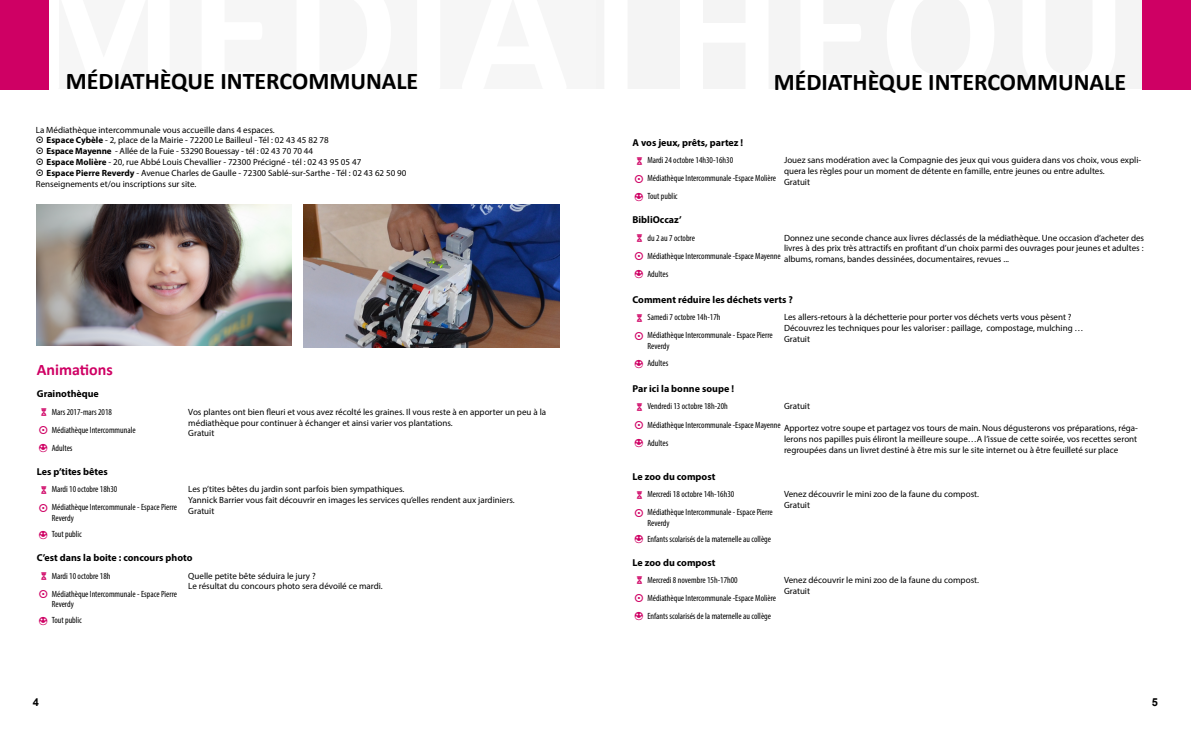
<style>
.page{position:relative;width:1191px;height:738px;background:#fff}
.page>*{position:absolute;margin:0;border:0;box-sizing:border-box;transform-origin:0 0}
.t1{font:700 24px "Calibri";color:#000}
.t2{font:700 16px "Calibri";color:#cf0064}
.t3{font:11px "Distro II Bats";color:#cf0064}
.t4{font:700 11px "Arial";color:#000}
.t5{font:700 10px "Myriad Pro";color:#000}
.t6{font:9px/10.8px "Myriad Pro";color:#000}
.t7{font:condensed 9px/18px "Myriad Pro";color:#000}
.s1{font-family:"Distro II Bats"}
.s2{font-weight:700}
.s3{font-family:"Guifxv 2 Transports";font-stretch:normal;font-size:11px;color:#cf0064}
.s4{font-family:"Distro II Bats";font-stretch:normal;font-size:11px;color:#cf0064}
</style>
<div class="page">
<div style="left:18px;top:0;width:577px;height:89px;background:#f6f6f6"></div>
<div style="left:0;top:0;width:49px;height:89px;background:#cf0064"></div>
<svg style="left:596px;top:0;width:546px;height:89px;fill:#f4f4f4"></svg>
<div style="left:1142px;top:0;width:49px;height:90px;background:#cf0064"></div>
<img style="left:36px;top:204px;width:256px;height:141px">
<img style="left:304px;top:204px;width:255px;height:143px">
<h1 class="t1" style="left:66px;top:64px;width:354px">MÉDIATHÈQUE INTERCOMMUNALE</h1>
<h1 class="t1" style="left:773px;top:65px;width:354px">MÉDIATHÈQUE INTERCOMMUNALE</h1>
<p class="t6" style="left:36px;top:124px;width:372px">La Médiathèque intercommunale vous accueille dans 4 espaces.<br><span class="s1">(</span> <span class="s2">Espace Cybèle</span> - 2, place de la Mairie - 72200 Le Bailleul - Tél : 02 43 45 82 78<br><span class="s1">(</span> <span class="s2">Espace Mayenne</span> - Allée de la Fuie - 53290 Bouessay - tél : 02 43 70 70 44<br><span class="s1">(</span> <span class="s2">Espace Molière</span> - 20, rue Abbé Louis Chevallier - 72300 Précigné - tél : 02 43 95 05 47<br><span class="s1">(</span> <span class="s2">Espace Pierre Reverdy</span> - Avenue Charles de Gaulle - 72300 Sablé-sur-Sarthe - Tél : 02 43 62 50 90<br>Renseignements et/ou inscriptions sur site.</p>
<p class="t5" style="left:632px;top:136px;width:112px">A vos jeux, prêts, partez !</p>
<p class="t7" style="left:636px;top:151px;width:98px"><span class="s3">C</span> Mardi 24 octobre 14h30-16h30</p>
<p class="t6" style="left:784px;top:154px;width:359px">Jouez sans modération avec la Compagnie des jeux qui vous guidera dans vos choix, vous expli&shy;quera les règles pour un moment de détente en famille, entre jeunes ou entre adultes.</p>
<p class="t3" style="left:634px;top:172px;width:12px">(</p>
<p class="t6" style="left:784px;top:176px;width:28px">Gratuit</p>
<p class="t7" style="left:634px;top:169px;width:143px;text-indent:13px">Médiathèque Intercommunale -Espace Molière<br><span class="s4">A</span> Tout public</p>
<p class="t5" style="left:632px;top:213px;width:51px">BibliOccaz’</p>
<p class="t7" style="left:636px;top:228px;width:60px"><span class="s3">C</span> du 2 au 7 octobre</p>
<p class="t6" style="left:784px;top:232px;width:362px">Donnez une seconde chance aux livres déclassés de la médiathèque. Une occasion d’acheter des livres à des prix très attractifs en profitant d’un choix parmi des ouvrages pour jeunes et adultes :</p>
<p class="t3" style="left:634px;top:249px;width:12px">(</p>
<p class="t6" style="left:784px;top:253px;width:226px">albums, romans, bandes dessinées, documentaires, revues ...</p>
<p class="t7" style="left:634px;top:246px;width:148px;text-indent:13px">Médiathèque Intercommunale -Espace Mayenne<br><span class="s4">A</span> Adultes</p>
<p class="t5" style="left:632px;top:292px;width:162px">Comment réduire les déchets verts ?</p>
<p class="t7" style="left:636px;top:308px;width:86px"><span class="s3">C</span> Samedi 7 octobre 14h-17h</p>
<p class="t6" style="left:784px;top:311px;width:301px">Les allers-retours à la déchetterie pour porter vos déchets verts vous pèsent ?<br>Découvrez les techniques pour les valoriser : paillage, compostage, mulching …</p>
<p class="t3" style="left:634px;top:329px;width:12px">(</p>
<p class="t6" style="left:784px;top:333px;width:28px">Gratuit</p>
<p class="t7" style="left:647px;top:329px;width:127px;line-height:10.8px">Médiathèque Intercommunale - Espace Pierre<br>Reverdy</p>
<p class="t7" style="left:634px;top:354px;width:36px"><span class="s4">A</span> Adultes</p>
<p class="t5" style="left:632px;top:382px;width:103px">Par ici la bonne soupe !</p>
<p class="t7" style="left:636px;top:397px;width:93px"><span class="s3">C</span> Vendredi 13 octobre 18h-20h</p>
<p class="t6" style="left:784px;top:400px;width:28px">Gratuit</p>
<p class="t6" style="left:784px;top:422px;width:355px;text-align:justify">Apportez votre soupe et partagez vos tours de main. Nous dégusterons vos préparations, réga&shy;lerons nos papilles puis éliront la meilleure soupe…A l’issue de cette soirée, vos recettes seront regroupées dans un livret destiné à être mis sur le site internet ou à être feuilleté sur place</p>
<h2 class="t2" style="left:37px;top:358px;width:77px">Animations</h2>
<p class="t5" style="left:37px;top:387px;width:64px">Grainothèque</p>
<p class="t7" style="left:41px;top:402px;width:73px"><span class="s3">C</span> Mars 2017-mars 2018</p>
<p class="t6" style="left:188px;top:406px;width:359px">Vos plantes ont bien fleuri et vous avez récolté les graines. Il vous reste à en apporter un peu à la médiathèque pour continuer à échanger et ainsi varier vos plantations.</p>
<p class="t3" style="left:38px;top:423px;width:12px">(</p>
<p class="t6" style="left:188px;top:427px;width:28px">Gratuit</p>
<p class="t7" style="left:634px;top:415px;width:148px"><span class="s4">(</span> Médiathèque Intercommunale -Espace Mayenne<br><span class="s4">A</span> Adultes</p>
<p class="t5" style="left:632px;top:470px;width:84px">Le zoo du compost</p>
<p class="t7" style="left:636px;top:485px;width:99px"><span class="s3">C</span> Mercredi 18 octobre 14h-16h30</p>
<p class="t6" style="left:784px;top:488px;width:196px">Venez découvrir le mini zoo de la faune du compost.<br>Gratuit</p>
<p class="t7" style="left:647px;top:506px;width:127px;line-height:10.8px;text-indent:-13px"><span class="s4">(</span> Médiathèque Intercommunale - Espace Pierre<br>Reverdy</p>
<p class="t7" style="left:634px;top:529px;width:138px"><span class="s4">A</span> Enfants scolarisés de la maternelle au collège</p>
<p class="t5" style="left:632px;top:555px;width:84px">Le zoo du compost</p>
<p class="t7" style="left:636px;top:570px;width:103px"><span class="s3">C</span> Mercredi 8 novembre 15h-17h00</p>
<p class="t6" style="left:784px;top:574px;width:196px">Venez découvrir le mini zoo de la faune du compost.<br>Gratuit</p>
<p class="t7" style="left:634px;top:588px;width:144px"><span class="s4">(</span> Médiathèque Intercommunale -Espace Molière<br><span class="s4">A</span> Enfants scolarisés de la maternelle au collège</p>
<p class="t7" style="left:39px;top:420px;width:99px;text-indent:13px">Médiathèque Intercommunale<br><span class="s4">A</span> Adultes</p>
<p class="t5" style="left:37px;top:464px;width:72px">Les p’tites bêtes</p>
<p class="t7" style="left:41px;top:479px;width:78px"><span class="s3">C</span> Mardi 10 octobre 18h30</p>
<p class="t6" style="left:188px;top:483px;width:328px">Les p’tites bêtes du jardin sont parfois bien sympathiques.<br>Yannick Barrier vous fait découvrir en images les services qu’elles rendent aux jardiniers.</p>
<p class="t3" style="left:38px;top:501px;width:12px">(</p>
<p class="t6" style="left:188px;top:504px;width:28px">Gratuit</p>
<p class="t7" style="left:52px;top:501px;width:127px;line-height:10.8px">Médiathèque Intercommunale - Espace Pierre<br>Reverdy</p>
<p class="t7" style="left:39px;top:524px;width:45px"><span class="s4">A</span> Tout public</p>
<p class="t5" style="left:37px;top:551px;width:157px">C’est dans la boite : concours photo</p>
<p class="t7" style="left:41px;top:566px;width:71px"><span class="s3">C</span> Mardi 10 octobre 18h</p>
<p class="t6" style="left:188px;top:569px;width:196px">Quelle petite bête séduira le jury ?<br>Le résultat du concours photo sera dévoilé ce mardi.</p>
<p class="t7" style="left:52px;top:587px;width:127px;line-height:10.8px;text-indent:-13px"><span class="s4">(</span> Médiathèque Intercommunale - Espace Pierre<br>Reverdy</p>
<p class="t7" style="left:39px;top:610px;width:45px"><span class="s4">A</span> Tout public</p>
<p class="t4" style="left:33px;top:693px;width:8px">4</p>
<p class="t4" style="left:1151px;top:693px;width:8px">5</p>
</div>
